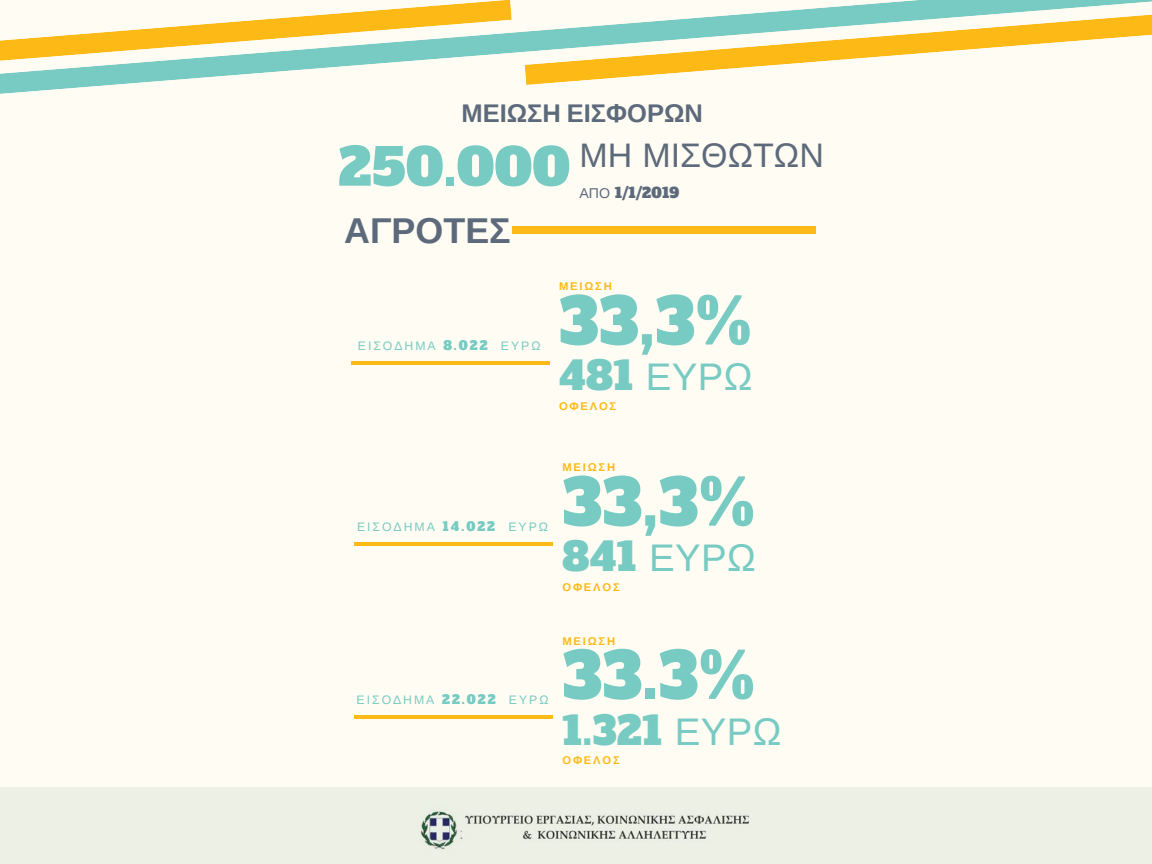
<style>
.page{position:relative;width:1152px;height:864px;background:#fffcf3}
.page>*{position:absolute;margin:0;border:0;box-sizing:border-box;transform-origin:0 0}
.t1{font:63.3px "Alfa Slab One";color:#77cbc3}
.t2{font:51px "Alfa Slab One";letter-spacing:.01em;color:#77cbc3}
.t3{font:38.4px "Liberation Sans";letter-spacing:.01em;color:#77cbc3}
.t4{font:38.4px "Alfa Slab One";color:#77cbc3}
.t5{font:700 35.85px "Liberation Sans";color:#5d6a7b}
.t6{font:34.05px "Liberation Sans";color:#5d6a7b}
.t7{font:700 25.5px "Liberation Sans";color:#5d6a7b}
.t8{font:14.25px "Alfa Slab One";color:#5d6a7b}
.t9{font:12.3px "Liberation Sans";letter-spacing:.16em;color:#77cbc3}
.t10{font:700 11.25px "Liberation Sans";letter-spacing:.16em;color:#fdb916}
.s1{font-family:"Liberation Sans"}
.s2{font-family:"Alfa Slab One"}
</style>
<div class="page">
<hr style="left:351px;top:361px;width:199px;height:3px;background:#fdb916">
<hr style="left:355px;top:542px;width:198px;height:4px;background:#fdb916">
<hr style="left:355px;top:716px;width:198px;height:3px;background:#fdb916">
<div style="left:512px;top:226px;width:303px;height:8px;background:#fdb916"></div>
<div style="left:0;top:788px;width:1152px;height:76px;background:#edf0e5"></div>
<svg style="left:0;top:0;width:1152px;height:94px"></svg>
<svg style="left:525px;top:15px;width:627px;height:70px"></svg>
<svg style="left:0;top:0;width:512px;height:61px"></svg>
<h3 class="t7" style="left:461px;top:99px;width:243px">ΜΕΙΩΣΗ ΕΙΣΦΟΡΩΝ</h3>
<h2 class="t2" style="left:339px;top:133px;width:233px">250.000</h2>
<h3 class="t5" style="left:344px;top:211px;width:168px">ΑΓΡΟΤΕΣ</h3>
<h3 class="t6" style="left:579px;top:136px;width:246px">ΜΗ ΜΙΣΘΩΤΩΝ</h3>
<p class="t8" style="left:579px;top:183px;width:101px"><span class="s1">ΑΠΟ</span> 1/1/2019</p>
<p class="t9" style="left:358px;top:339px;width:184px">ΕΙΣΟΔΗΜΑ <span class="s2">8.022</span> ΕΥΡΩ</p>
<p class="t10" style="left:559px;top:280px;width:54px">ΜΕΙΩΣΗ</p>
<h1 class="t1" style="left:559px;top:279px;width:194px">33,3%</h1>
<h3 class="t3" style="left:559px;top:355px;width:195px"><span class="s2">481</span> ΕΥΡΩ</h3>
<p class="t10" style="left:559px;top:399px;width:59px">ΟΦΕΛΟΣ</p>
<p class="t9" style="left:357px;top:520px;width:192px">ΕΙΣΟΔΗΜΑ <span class="s2">14.022</span> ΕΥΡΩ</p>
<p class="t10" style="left:562px;top:461px;width:54px">ΜΕΙΩΣΗ</p>
<h1 class="t1" style="left:562px;top:460px;width:194px">33,3%</h1>
<h3 class="t3" style="left:562px;top:537px;width:195px"><span class="s2">841</span> ΕΥΡΩ</h3>
<p class="t10" style="left:562px;top:580px;width:59px">ΟΦΕΛΟΣ</p>
<p class="t9" style="left:357px;top:693px;width:193px">ΕΙΣΟΔΗΜΑ <span class="s2">22.022</span> ΕΥΡΩ</p>
<p class="t10" style="left:562px;top:634px;width:54px">ΜΕΙΩΣΗ</p>
<h1 class="t1" style="left:562px;top:633px;width:194px">33.3%</h1>
<h3 class="t4" style="left:562px;top:705px;width:220px">1.321 <span class="s1">ΕΥΡΩ</span></h3>
<p class="t10" style="left:562px;top:754px;width:59px">ΟΦΕΛΟΣ</p>
</div>
